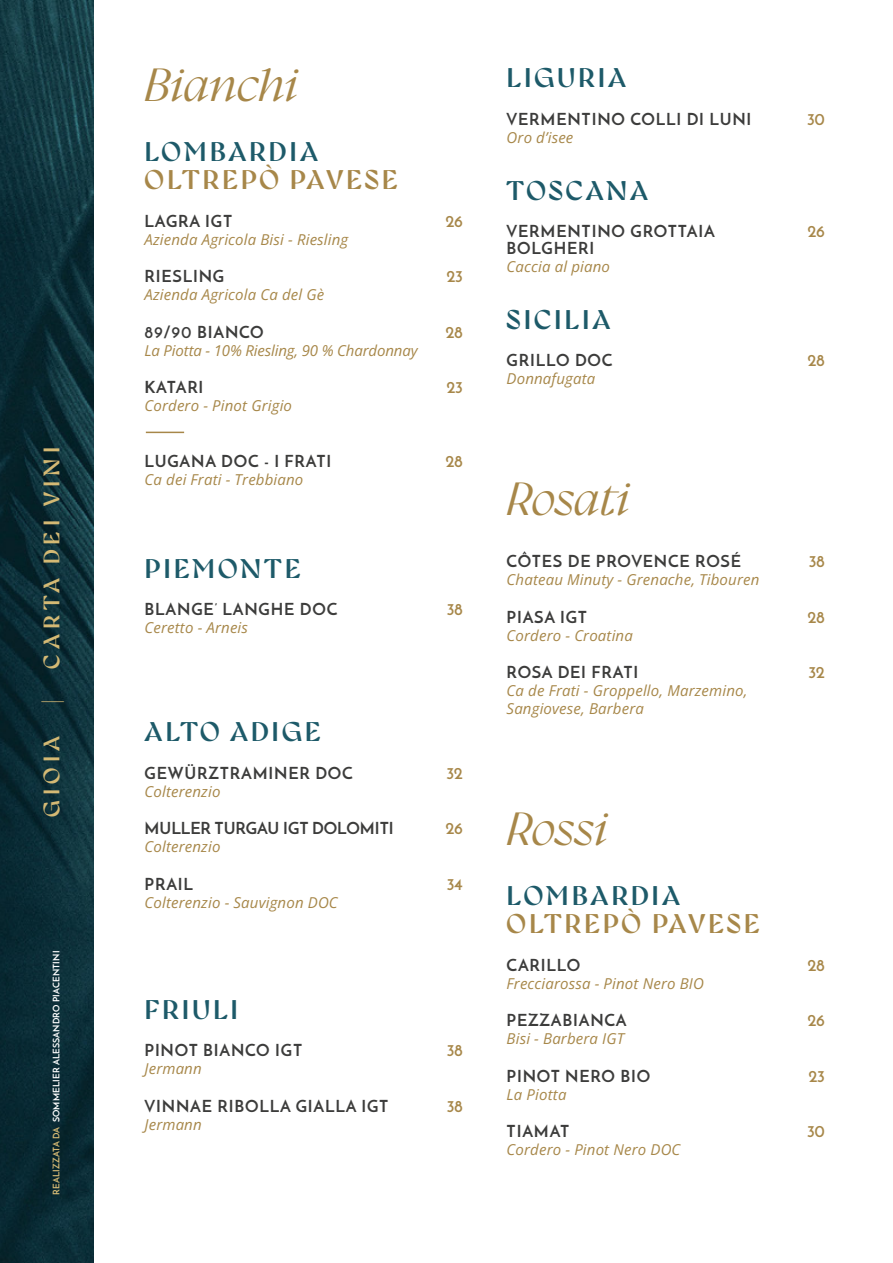
<style>
.page{position:relative;width:893px;height:1263px;background:#fff}
.page>*{position:absolute;margin:0;border:0;box-sizing:border-box;transform-origin:0 0}
.t1{font:italic 300 46.5px "Gyst Variable";letter-spacing:-.005em;color:#a78749}
.t2{font:300 27px "Gyst Variable Roman";letter-spacing:.11em;color:#1d5a69}
.t3{font:300 27px "Gyst Variable Roman";letter-spacing:.11em;color:#a78749}
.t4{font:300 22.5px "Gyst Variable Roman";letter-spacing:.225em;color:#d4b974}
.t5{font:700 16.5px/16.5px "Josefin Sans";letter-spacing:.05em;color:#3c3c3b}
.t6{font:700 16.5px "Josefin Sans";letter-spacing:-.02em;color:#a78749}
.t7{font:700 16.5px "Josefin Sans";color:#3c3c3b}
.t8{font:italic 15px/18px "Open Sans";letter-spacing:.01em;color:#a78749}
.t9{font:italic 15px "Open Sans";letter-spacing:-.01em;color:#a78749}
.t10{font:700 9px "Josefin Sans";letter-spacing:.02em;color:#fff}
.s1{color:#d4b974}
</style>
<div class="page">
<img style="left:0;top:0;width:94px;height:1263px">
<hr style="left:146px;top:432px;width:38px;height:1px;background:#a78749">
<h3 class="t4" style="left:39px;top:668px;width:223px;rotate:-90deg">CARTA DEI VINI</h3>
<h3 class="t4" style="left:39px;top:703px;width:4px;rotate:-90deg">|</h3>
<h3 class="t4" style="left:39px;top:817px;width:82px;rotate:-90deg">GIOIA</h3>
<p class="t10" style="left:51px;top:1195px;width:246px;rotate:-90deg"><span class="s1">REALIZZATA DA</span> SOMMELIER ALESSANDRO PIACENTINI</p>
<h1 class="t1" style="left:145px;top:59px;width:155px">Bianchi</h1>
<h2 class="t2" style="left:145px;top:137px;width:175px">LOMBARDIA</h2>
<h2 class="t3" style="left:145px;top:165px;width:254px">OLTREPÒ PAVESE</h2>
<p class="t5" style="left:145px;top:213px;width:89px">LAGRA IGT</p>
<p class="t8" style="left:145px;top:230px;width:205px">Azienda Agricola Bisi - Riesling</p>
<p class="t5" style="left:145px;top:268px;width:81px">RIESLING</p>
<p class="t8" style="left:145px;top:285px;width:181px">Azienda Agricola Ca del Gè</p>
<p class="t5" style="left:145px;top:324px;width:121px">89/90 BIANCO</p>
<p class="t9" style="left:145px;top:340px;width:274px">La Piotta - 10% Riesling, 90 % Chardonnay</p>
<p class="t5" style="left:145px;top:379px;width:60px">KATARI</p>
<p class="t8" style="left:145px;top:396px;width:149px">Cordero - Pinot Grigio</p>
<p class="t5" style="left:145px;top:453px;width:188px">LUGANA DOC - I FRATI</p>
<p class="t8" style="left:145px;top:470px;width:160px">Ca dei Frati - Trebbiano</p>
<p class="t6" style="left:445px;top:211px;width:19px">26</p>
<p class="t6" style="left:446px;top:266px;width:18px">23</p>
<p class="t6" style="left:445px;top:322px;width:19px">28</p>
<p class="t6" style="left:446px;top:377px;width:18px">23</p>
<p class="t6" style="left:445px;top:451px;width:19px">28</p>
<h2 class="t2" style="left:145px;top:554px;width:157px">PIEMONTE</h2>
<p class="t5" style="left:145px;top:601px;width:194px">BLANGE’ LANGHE DOC</p>
<p class="t8" style="left:145px;top:618px;width:105px">Ceretto - Arneis</p>
<p class="t6" style="left:447px;top:599px;width:18px">38</p>
<h2 class="t2" style="left:145px;top:717px;width:177px">ALTO ADIGE</h2>
<p class="t5" style="left:145px;top:765px;width:210px">GEWÜRZTRAMINER DOC</p>
<p class="t8" style="left:145px;top:782px;width:77px">Colterenzio</p>
<p class="t7" style="left:145px;top:818px;width:251px">MULLER TURGAU IGT DOLOMITI</p>
<p class="t8" style="left:145px;top:837px;width:77px">Colterenzio</p>
<p class="t5" style="left:145px;top:876px;width:50px">PRAIL</p>
<p class="t8" style="left:145px;top:893px;width:195px">Colterenzio - Sauvignon DOC</p>
<h2 class="t2" style="left:145px;top:995px;width:95px">FRIULI</h2>
<p class="t5" style="left:145px;top:1042px;width:159px">PINOT BIANCO IGT</p>
<p class="t8" style="left:145px;top:1059px;width:59px">Jermann</p>
<p class="t5" style="left:145px;top:1098px;width:245px">VINNAE RIBOLLA GIALLA IGT</p>
<p class="t8" style="left:145px;top:1115px;width:59px">Jermann</p>
<p class="t6" style="left:446px;top:763px;width:18px">32</p>
<p class="t6" style="left:445px;top:818px;width:19px">26</p>
<p class="t6" style="left:447px;top:874px;width:18px">34</p>
<p class="t6" style="left:447px;top:1040px;width:18px">38</p>
<p class="t6" style="left:447px;top:1096px;width:18px">38</p>
<h2 class="t2" style="left:507px;top:63px;width:121px">LIGURIA</h2>
<p class="t5" style="left:507px;top:110px;width:246px">VERMENTINO COLLI DI LUNI</p>
<p class="t8" style="left:507px;top:128px;width:68px">Oro d’isee</p>
<h2 class="t2" style="left:507px;top:175px;width:143px">TOSCANA</h2>
<p class="t5" style="left:507px;top:223px;width:210px">VERMENTINO GROTTAIA<br>BOLGHERI</p>
<p class="t8" style="left:507px;top:257px;width:105px">Caccia al piano</p>
<h2 class="t2" style="left:507px;top:304px;width:105px">SICILIA</h2>
<p class="t5" style="left:507px;top:352px;width:107px">GRILLO DOC</p>
<p class="t8" style="left:507px;top:369px;width:90px">Donnafugata</p>
<h1 class="t1" style="left:507px;top:473px;width:125px">Rosati</h1>
<p class="t5" style="left:507px;top:553px;width:236px">CÔTES DE PROVENCE ROSÉ</p>
<p class="t8" style="left:507px;top:570px;width:254px">Chateau Minuty - Grenache, Tibouren</p>
<p class="t5" style="left:507px;top:608px;width:82px">PIASA IGT</p>
<p class="t8" style="left:507px;top:626px;width:128px">Cordero - Croatina</p>
<p class="t5" style="left:507px;top:664px;width:133px">ROSA DEI FRATI</p>
<p class="t8" style="left:507px;top:681px;width:242px">Ca de Frati - Groppello, Marzemino,<br>Sangiovese, Barbera</p>
<h1 class="t1" style="left:507px;top:803px;width:102px">Rossi</h1>
<h2 class="t2" style="left:507px;top:880px;width:175px">LOMBARDIA</h2>
<h2 class="t3" style="left:507px;top:909px;width:254px">OLTREPÒ PAVESE</h2>
<p class="t5" style="left:507px;top:956px;width:75px">CARILLO</p>
<p class="t8" style="left:507px;top:974px;width:199px">Frecciarossa - Pinot Nero BIO</p>
<p class="t5" style="left:507px;top:1012px;width:122px">PEZZABIANCA</p>
<p class="t8" style="left:507px;top:1029px;width:119px">Bisi - Barbera IGT</p>
<p class="t5" style="left:507px;top:1067px;width:145px">PINOT NERO BIO</p>
<p class="t8" style="left:507px;top:1085px;width:61px">La Piotta</p>
<p class="t5" style="left:507px;top:1123px;width:64px">TIAMAT</p>
<p class="t8" style="left:507px;top:1140px;width:175px">Cordero - Pinot Nero DOC</p>
<p class="t6" style="left:807px;top:108px;width:19px">30</p>
<p class="t6" style="left:807px;top:221px;width:19px">26</p>
<p class="t6" style="left:807px;top:350px;width:19px">28</p>
<p class="t6" style="left:809px;top:551px;width:18px">38</p>
<p class="t6" style="left:807px;top:606px;width:19px">28</p>
<p class="t6" style="left:808px;top:662px;width:18px">32</p>
<p class="t6" style="left:807px;top:954px;width:19px">28</p>
<p class="t6" style="left:807px;top:1010px;width:19px">26</p>
<p class="t6" style="left:808px;top:1065px;width:18px">23</p>
<p class="t6" style="left:807px;top:1121px;width:19px">30</p>
</div>
